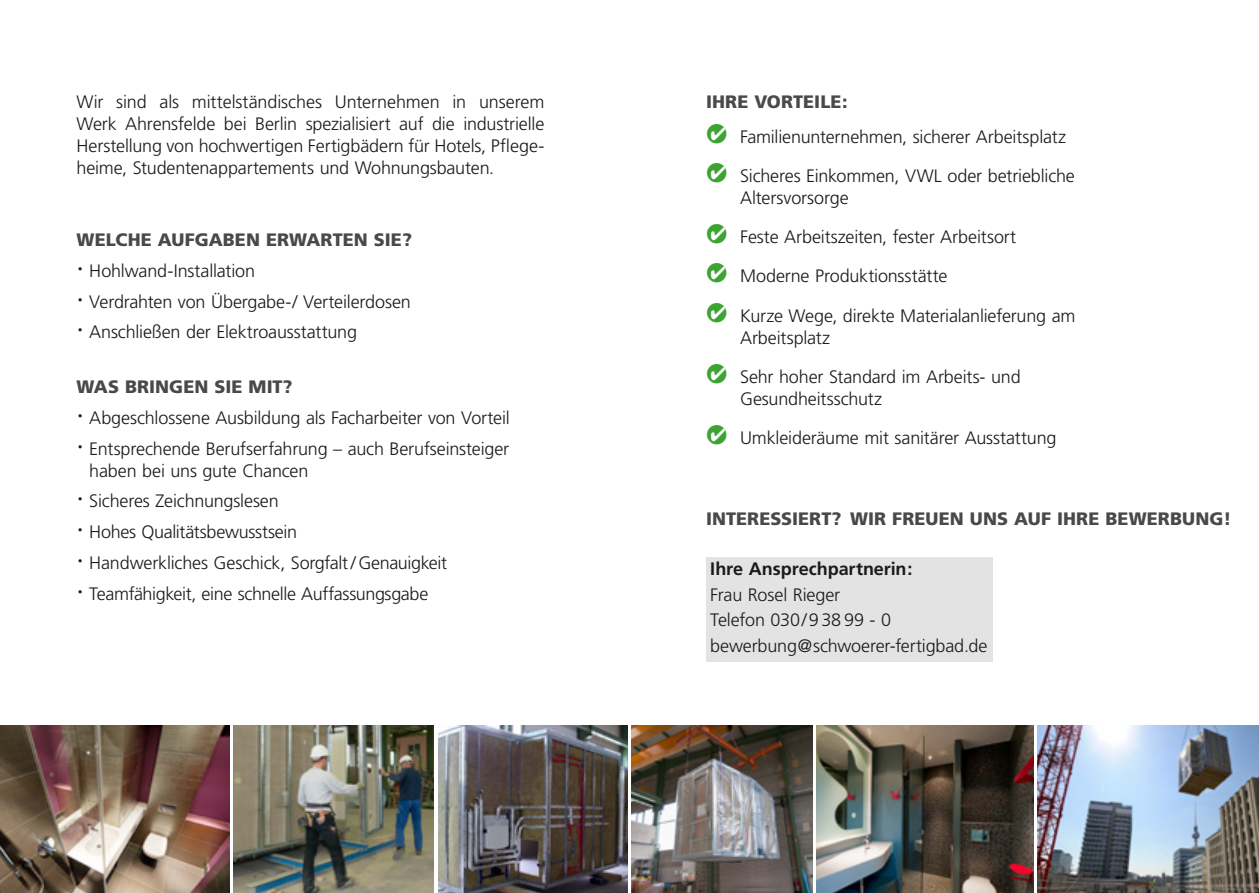
<style>
.page{position:relative;width:1259px;height:893px;background:#fff}
.page>*{position:absolute;margin:0;border:0;box-sizing:border-box;transform-origin:0 0}
.t1{font:300 18px/30.8px "Frutiger";letter-spacing:-.01em;color:#1a1a18}
.t2{font:900 18px "Frutiger";letter-spacing:.005em;color:#494948}
.t3{font:700 18px "Frutiger";color:#1a1a18}
.s1{font-weight:900;color:#494948}
.s2{font-weight:400;font-size:27px}
.s3{color:#3da434}
</style>
<div class="page">
<img style="left:0;top:725px;width:230px;height:168px">
<img style="left:1037px;top:725px;width:222px;height:168px">
<img style="left:234px;top:725px;width:200px;height:168px">
<img style="left:438px;top:726px;width:189px;height:167px">
<img style="left:631px;top:725px;width:181px;height:168px">
<img style="left:816px;top:725px;width:217px;height:168px">
<div style="left:706px;top:557px;width:286px;height:104px;background:#e3e3e3"></div>
<p class="t1" style="left:77px;top:90px;width:469px;line-height:22.2px">Wir sind als mittelständisches Unternehmen in unserem Werk Ahrensfelde bei Berlin spezialisiert auf die industrielle Herstellung von hochwertigen Fertigbädern für Hotels, Pflege-- heime, Studentenappartements und Wohnungsbauten.</p>
<p class="t1" style="left:77px;top:225px;width:337px"><span class="s1">WELCHE AUFGABEN ERWARTEN SIE? </span><span class="s2">·</span> Hohlwand-Installation<br><span class="s2">·</span> Verdrahten von Übergabe-/ Verteilerdosen <span class="s2">·</span> Anschließen der Elektroausstattung</p>
<p class="t1" style="left:77px;top:371px;width:435px"><span class="s1">WAS BRINGEN SIE MIT?<br></span><span class="s2">·</span> Abgeschlossene Ausbildung als Facharbeiter von Vorteil <span class="s2">·</span> Entsprechende Berufserfahrung – auch Berufseinsteiger</p>
<p class="t1" style="left:77px;top:455px;width:372px;text-indent:13px">haben bei uns gute Chancen<br><span class="s2">·</span> Sicheres Zeichnungslesen<br><span class="s2">·</span> Hohes Qualitätsbewusstsein<br><span class="s2">·</span> Handwerkliches Geschick, Sorgfalt / Genauigkeit <span class="s2">·</span> Teamfähigkeit, eine schnelle Auffassungsgabe</p>
<p class="t2" style="left:706px;top:90px;width:143px">IHRE VORTEILE:</p>
<p class="t1" style="left:706px;top:121px;width:361px"><span class="s3">●</span><sup>✔</sup> Familienunternehmen, sicherer Arbeitsplatz</p>
<p class="t1" style="left:740px;top:164px;width:336px;line-height:22.2px;text-indent:-34px"><span class="s3">●</span><sup>✔</sup> Sicheres Einkommen, VWL oder betriebliche<br>Altersvorsorge</p>
<p class="t1" style="left:706px;top:221px;width:312px"><span class="s3">●</span><sup>✔</sup> Feste Arbeitszeiten, fester Arbeitsort</p>
<p class="t1" style="left:706px;top:261px;width:243px"><span class="s3">●</span><sup>✔</sup> Moderne Produktionsstätte</p>
<p class="t1" style="left:740px;top:304px;width:337px;line-height:22.2px;text-indent:-34px"><span class="s3">●</span><sup>✔</sup> Kurze Wege, direkte Materialanlieferung am<br>Arbeitsplatz</p>
<p class="t1" style="left:740px;top:366px;width:282px;line-height:22.2px;text-indent:-34px"><span class="s3">●</span><sup>✔</sup> Sehr hoher Standard im Arbeits- und<br>Gesundheitsschutz</p>
<p class="t1" style="left:706px;top:423px;width:352px"><span class="s3">●</span><sup>✔</sup> Umkleideräume mit sanitärer Ausstattung</p>
<p class="t2" style="left:706px;top:508px;width:527px">INTERESSIERT? WIR FREUEN UNS AUF IHRE BEWERBUNG!</p>
<p class="t3" style="left:710px;top:558px;width:204px">Ihre Ansprechpartnerin:</p>
<p class="t1" style="left:710px;top:582px;width:279px;line-height:25.5px">Frau Rosel Rieger<br>Telefon 030/9 38 99 - 0 bewerbung@schwoerer-fertigbad.de</p>
</div>
